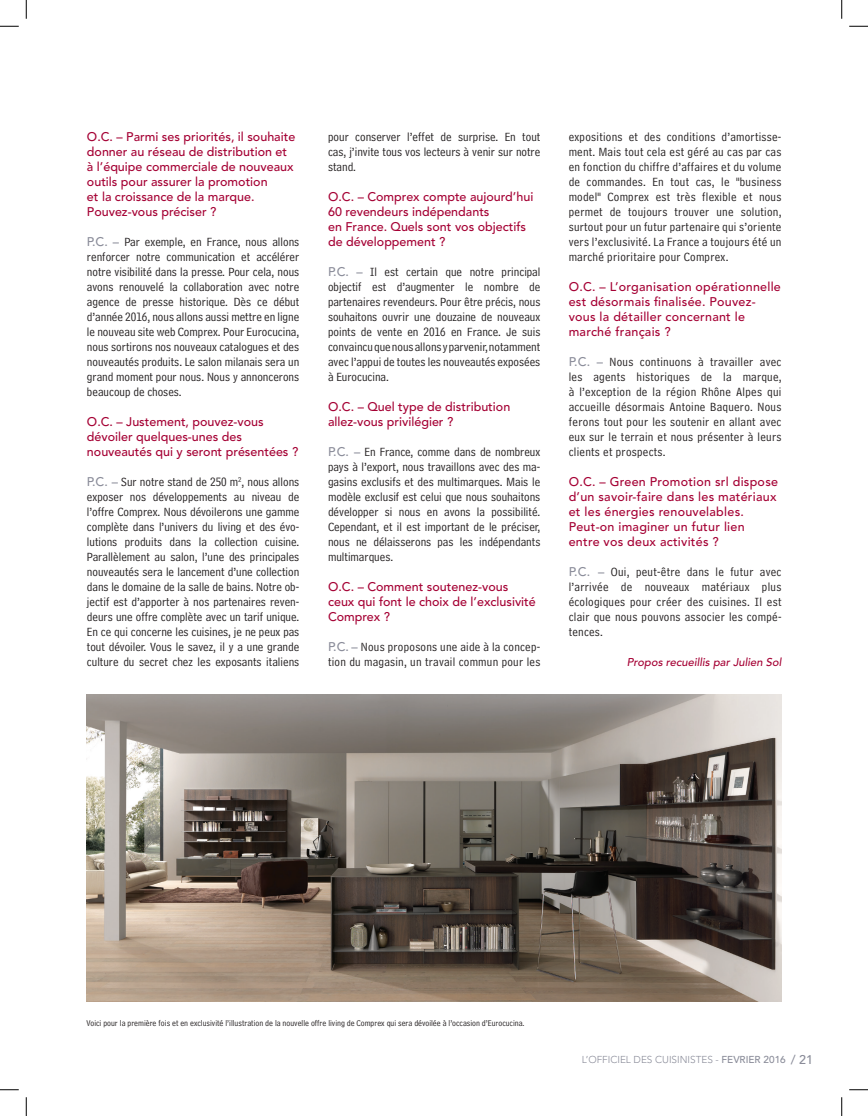
<style>
.page{position:relative;width:868px;height:1116px;background:#fff}
.page>*{position:absolute;margin:0;border:0;box-sizing:border-box;transform-origin:0 0}
.t1{font:12.5px/15px "Bell Centennial Address";color:#231f20;text-align:justify}
.t2{font:500 12.5px/15px "Avenir";color:#a50134}
.t3{font:500 12.5px/15px "Avenir";letter-spacing:.02em;color:#a50134}
.t4{font:12.5px/15px "Bell Centennial Address";letter-spacing:.02em;color:#231f20}
.t5{font:italic 500 11.25px "Avenir";color:#a50134}
.t6{font:300 10px "Avenir";color:#8a8c99}
.t7{font:8.75px "Bell Centennial Address";color:#231f20}
.s1{font-family:"Avenir";font-weight:500;color:#8a8c99}
.s2{font-weight:500}
.s3{font-weight:500;font-size:12.5px}
</style>
<div class="page">
<img style="left:86px;top:694px;width:695px;height:307px">
<svg style="left:0;top:25px;width:19px;height:2px"></svg>
<svg style="left:849px;top:25px;width:18px;height:2px"></svg>
<svg style="left:0;top:1089px;width:19px;height:1px"></svg>
<svg style="left:849px;top:1089px;width:18px;height:1px"></svg>
<svg style="left:25px;top:0;width:2px;height:19px"></svg>
<svg style="left:25px;top:1097px;width:2px;height:18px"></svg>
<svg style="left:841px;top:0;width:1px;height:19px"></svg>
<svg style="left:841px;top:1097px;width:1px;height:18px"></svg>
<p class="t2" style="left:87px;top:129px;width:210px">O.C. – Parmi ses priorités, il souhaite donner au réseau de distribution et à l’équipe commerciale de nouveaux outils pour assurer la promotion<br>et la croissance de la marque.<br>Pouvez-vous préciser ?</p>
<p class="t1" style="left:87px;top:234px;width:214px"><span class="s1">P.C. –</span> Par exemple, en France, nous allons renforcer notre communication et accélérer notre visibilité dans la presse. Pour cela, nous avons renouvelé la collaboration avec notre agence de presse historique. Dès ce début d’année 2016, nous allons aussi mettre en ligne le nouveau site web Comprex. Pour Eurocucina, nous sortirons nos nouveaux catalogues et des nouveautés produits. Le salon milanais sera un grand moment pour nous. Nous y annoncerons beaucoup de choses.</p>
<p class="t2" style="left:87px;top:414px;width:213px">O.C. – Justement, pouvez-vous dévoiler quelques-unes des nouveautés qui y seront présentées ?</p>
<p class="t1" style="left:87px;top:474px;width:214px"><span class="s1">P.C. –</span> Sur notre stand de 250 m<sup>2</sup>, nous allons exposer nos développements au niveau de l’offre Comprex. Nous dévoilerons une gamme complète dans l’univers du living et des évo&shy;lutions produits dans la collection cuisine.<br>Parallèlement au salon, l’une des principales nouveautés sera le lancement d’une collection dans le domaine de la salle de bains. Notre ob&shy;jectif est d’apporter à nos partenaires reven&shy;deurs une offre complète avec un tarif unique.<br>En ce qui concerne les cuisines, je ne peux pas tout dévoiler. Vous le savez, il y a une grande culture du secret chez les exposants italiens</p>
<p class="t1" style="left:328px;top:129px;width:214px">pour conserver l’effet de surprise. En tout cas, j’invite tous vos lecteurs à venir sur notre stand.</p>
<p class="t2" style="left:328px;top:189px;width:207px">O.C. – Comprex compte aujourd’hui<br>60 revendeurs indépendants<br>en France. Quels sont vos objectifs de développement ?</p>
<p class="t1" style="left:328px;top:264px;width:214px"><span class="s1">P.C. –</span> Il est certain que notre principal objectif est d’augmenter le nombre de partenaires revendeurs. Pour être précis, nous souhaitons ouvrir une douzaine de nouveaux points de vente en 2016 en France. Je suis convaincu que nous allons y parvenir, notamment avec l’appui de toutes les nouveautés exposées à Eurocucina.</p>
<p class="t2" style="left:328px;top:399px;width:184px">O.C. – Quel type de distribution allez-vous privilégier ?</p>
<p class="t1" style="left:328px;top:444px;width:214px"><span class="s1">P.C. –</span> En France, comme dans de nombreux pays à l’export, nous travaillons avec des ma&shy;gasins exclusifs et des multimarques. Mais le modèle exclusif est celui que nous souhaitons développer si nous en avons la possibilité.<br>Cependant, et il est important de le préciser, nous ne délaisserons pas les indépendants multimarques.</p>
<p class="t2" style="left:328px;top:579px;width:209px">O.C. – Comment soutenez-vous ceux qui font le choix de l’exclusivité<br>Comprex ?</p>
<p class="t4" style="left:328px;top:639px;width:214px"><span class="s1">P.C. –</span> Nous proposons une aide à la concep&shy;tion du magasin, un travail commun pour les</p>
<p class="t1" style="left:568px;top:129px;width:214px">expositions et des conditions d’amortisse&shy;ment. Mais tout cela est géré au cas par cas en fonction du chiffre d’affaires et du volume de commandes. En tout cas, le "business model" Comprex est très flexible et nous permet de toujours trouver une solution, surtout pour un futur partenaire qui s’oriente vers l’exclusivité. La France a toujours été un marché prioritaire pour Comprex.</p>
<p class="t3" style="left:568px;top:279px;width:214px">O.C. – L’organisation opérationnelle est désormais finalisée. Pouvez&shy;vous la détailler concernant le marché français ?</p>
<p class="t1" style="left:568px;top:354px;width:214px"><span class="s1">P.C. –</span> Nous continuons à travailler avec les agents historiques de la marque, à l’exception de la région Rhône Alpes qui accueille désormais Antoine Baquero. Nous ferons tout pour les soutenir en allant avec eux sur le terrain et nous présenter à leurs clients et prospects.</p>
<p class="t3" style="left:568px;top:474px;width:211px">O.C. – Green Promotion srl dispose d’un savoir-faire dans les matériaux et les énergies renouvelables.<br>Peut-on imaginer un futur lien entre vos deux activités ?</p>
<p class="t1" style="left:568px;top:564px;width:214px"><span class="s1">P.C. –</span> Oui, peut-être dans le futur avec l’arrivée de nouveaux matériaux plus écologiques pour créer des cuisines. Il est clair que nous pouvons associer les compé&shy;tences.</p>
<p class="t5" style="left:627px;top:655px;width:156px">Propos recueillis par Julien Sol</p>
<p class="t7" style="left:86px;top:1018px;width:439px">Voici pour la première fois et en exclusivité l’illustration de la nouvelle offre living de Comprex qui sera dévoilée à l’occasion d’Eurocucina.</p>
<p class="t6" style="left:581px;top:1053px;width:232px">L’OFFICIEL DES CUISINISTES - <span class="s2">FEVRIER 2016</span> <span class="s3">/ 21</span></p>
</div>
